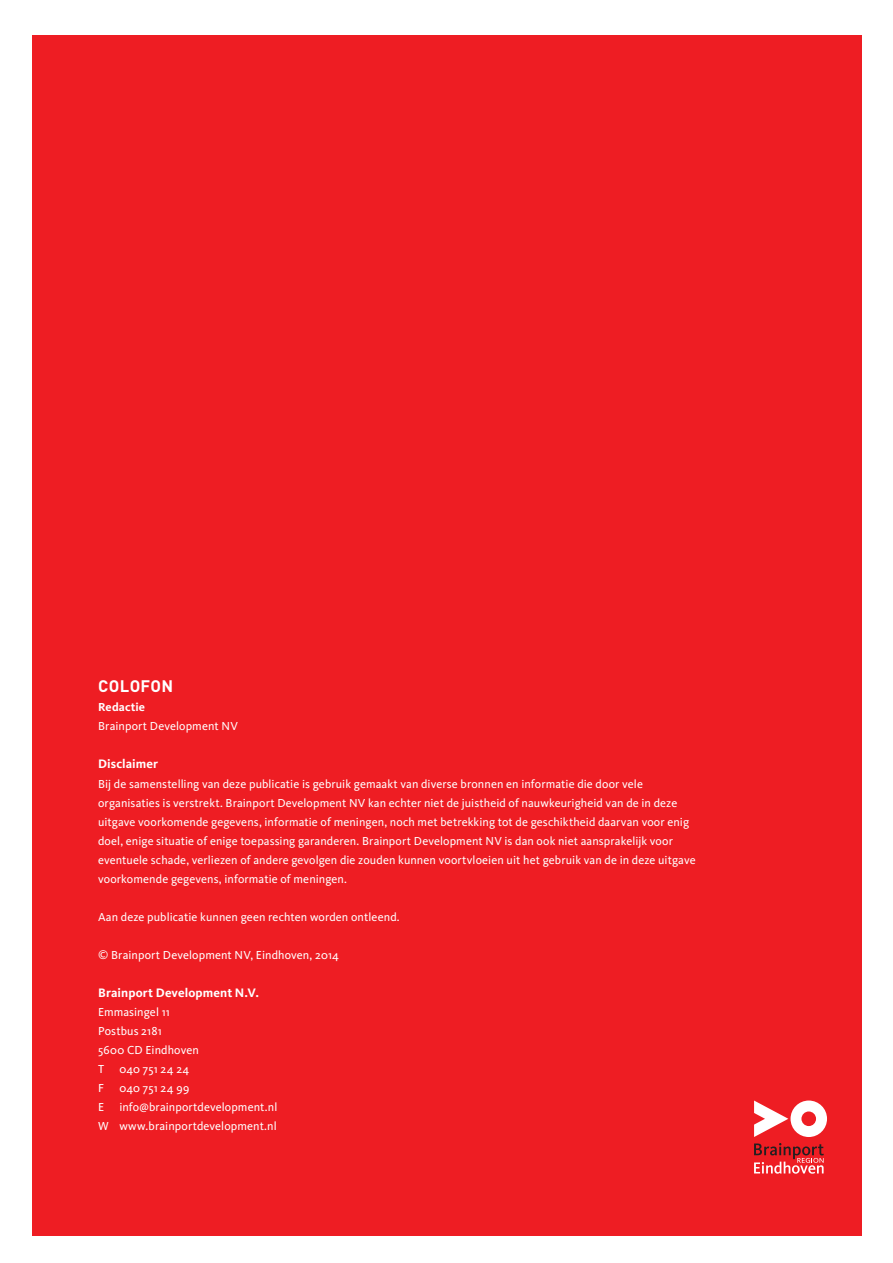
<style>
.page{position:relative;width:893px;height:1263px;background:#fff}
.page>*{position:absolute;margin:0;border:0;box-sizing:border-box;transform-origin:0 0}
.tussenkop_wit{font:700 16.5px "DINOT";letter-spacing:.02em;color:#fff}
.extra_info{font:700 12.75px "Kievit OT";letter-spacing:.01em;color:#fff}
.extra_info-2{font:12px/19px "Kievit OT";letter-spacing:.01em;color:#fff}
.extra_info-3{font:700 12px "Kievit OT";letter-spacing:.01em;color:#fff}
</style>
<div class="page">
<div style="left:32px;top:35px;width:829px;height:1200px;background:#ee1d23"></div>
<svg style="left:754px;top:1100px;width:73px;height:37px"></svg>
<svg style="left:754px;top:1143px;width:70px;height:31px"></svg>
<p class="tussenkop_wit" style="left:98px;top:675px;width:77px">COLOFON</p>
<p class="extra_info-3" style="left:98px;top:700px;width:49px">Redactie</p>
<p class="extra_info-2" style="left:98px;top:717px;width:141px">Brainport Development NV</p>
<p class="extra_info" style="left:98px;top:757px;width:62px">Disclaimer</p>
<p class="extra_info-2" style="left:98px;top:774px;width:599px">Bij de samenstelling van deze publicatie is gebruik gemaakt van diverse bronnen en informatie die door vele organisaties is verstrekt. Brainport Development NV kan echter niet de juistheid of nauwkeurigheid van de in deze uitgave voorkomende gegevens, informatie of meningen, noch met betrekking tot de geschiktheid daarvan voor enig doel, enige situatie of enige toepassing garanderen. Brainport Development NV is dan ook niet aansprakelijk voor eventuele schade, verliezen of andere gevolgen die zouden kunnen voortvloeien uit het gebruik van de in deze uitgave voorkomende gegevens, informatie of meningen.</p>
<p class="extra_info-2" style="left:98px;top:907px;width:303px">Aan deze publicatie kunnen geen rechten worden ontleend.</p>
<p class="extra_info-2" style="left:98px;top:945px;width:242px">© Brainport Development NV, Eindhoven, 2014</p>
<p class="extra_info" style="left:98px;top:985px;width:163px">Brainport Development N.V.</p>
<p class="extra_info-2" style="left:98px;top:1003px;width:73px">Emmasingel 11</p>
<p class="extra_info-2" style="left:98px;top:1022px;width:65px">Postbus 2181</p>
<p class="extra_info-2" style="left:98px;top:1041px;width:102px">5600 CD Eindhoven</p>
<p class="extra_info-2" style="left:98px;top:1060px;width:8px">T</p>
<p class="extra_info-2" style="left:119px;top:1060px;width:72px">040 751 24 24</p>
<p class="extra_info-2" style="left:98px;top:1079px;width:7px">F</p>
<p class="extra_info-2" style="left:119px;top:1079px;width:71px">040 751 24 99</p>
<p class="extra_info-2" style="left:98px;top:1098px;width:8px">E</p>
<p class="extra_info-2" style="left:119px;top:1098px;width:159px">info@brainportdevelopment.nl</p>
<p class="extra_info-2" style="left:98px;top:1117px;width:180px">W www.brainportdevelopment.nl</p>
</div>
